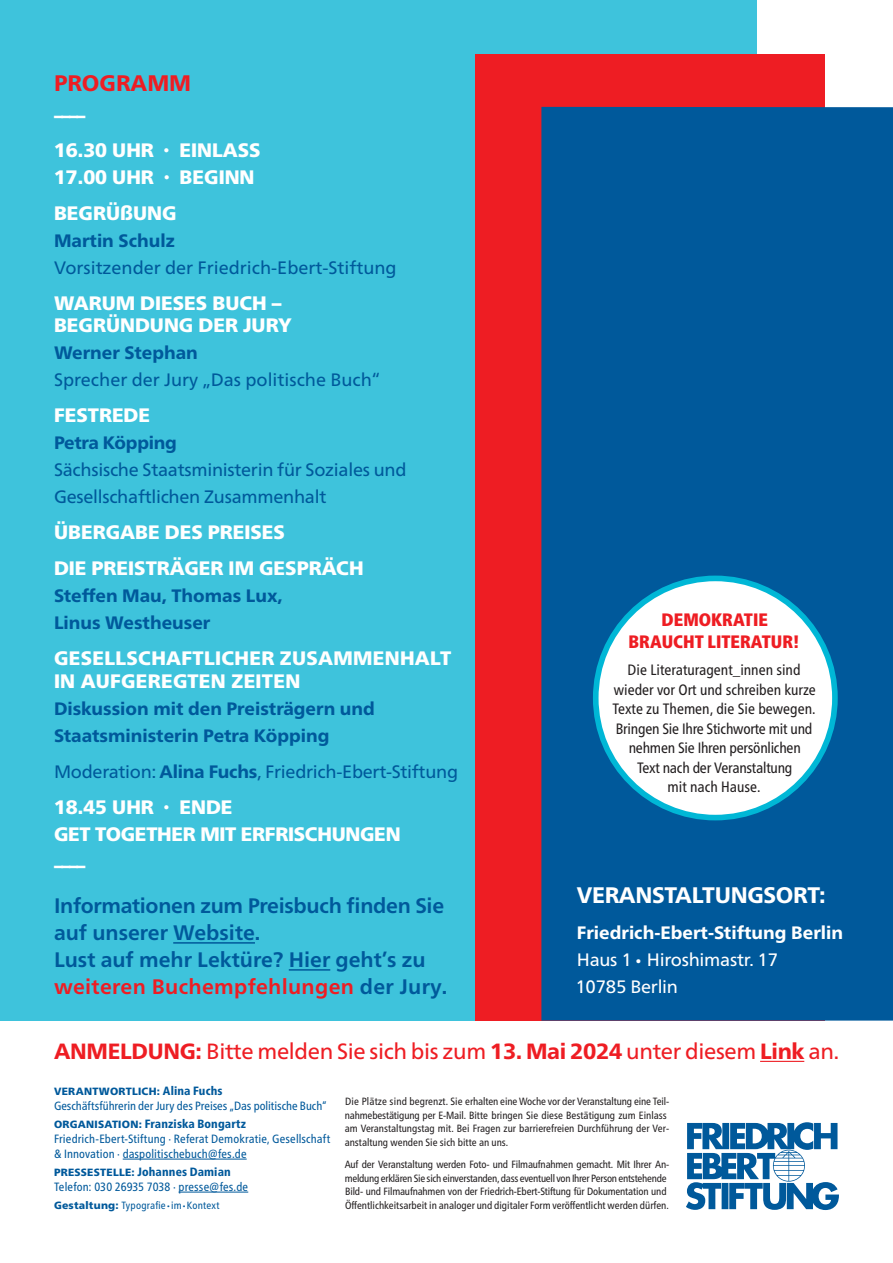
<style>
.page{position:relative;width:893px;height:1263px;background:#fff}
.page>*{position:absolute;margin:0;border:0;box-sizing:border-box;transform-origin:0 0}
.t1{font:800 22.5px "Frutiger Neue LTW1 G";letter-spacing:-.015em;color:#fff}
.t2{font:800 22.5px "Frutiger Neue LTW1 G";color:#ee1d23}
.t3{font:22.05px "Frutiger Neue LTW1 G";letter-spacing:-.015em;color:#ee1d23}
.t4{font:700 21px/27px "Frutiger Neue LTW1 G";color:#00599b}
.t5{font:900 19.5px/22.5px "Frutiger Neue LTW1 G";color:#fff}
.t6{font:18px "Frutiger Neue LTW1 G";letter-spacing:-.015em;color:#00599b}
.t7{font:800 18px/27px "Frutiger Neue LTW1 G";color:#00599b}
.t8{font:18px "Frutiger Neue LTW1 G";letter-spacing:-.015em;color:#fff}
.t9{font:800 18px "Frutiger Neue LTW1 G";color:#fff}
.Copy_10_14Pt{font:900 condensed 18px "Frutiger Neue LTW1 G";color:#ee1d23}
.t10{font:900 18px "Frutiger Neue LTW1 G";color:#fff}
.Copy_10_14Pt-2{font:condensed 15px/19.5px "Frutiger Neue LTW1 G";letter-spacing:-.015em;color:#231f20;text-align:center}
.t11{font:condensed 12px/15px "Frutiger Neue LTW1 G";letter-spacing:.01em;color:#00599b}
.t12{font:800 condensed 12px "Frutiger Neue LTW1 G";letter-spacing:.015em;color:#00599b}
.t13{font:condensed 10.5px/13.5px "Frutiger Neue LTW1 G";letter-spacing:-.015em;color:#231f20}
.t14{font:condensed 10.5px "Frutiger Neue LTW1 G";letter-spacing:.015em;color:#00599b}
.t15{font:900 10.5px "Frutiger Neue LTW1 G";letter-spacing:.025em;color:#00599b}
.s1{font-family:"Brandon Grotesque"}
.s2{font-weight:800}
.s3{color:#ee1d23}
.s4{font-family:"Vollkorn"}
.s5{font-weight:800;font-stretch:condensed;font-size:12px}
.s6{font-weight:900;font-stretch:normal;font-size:10.5px}
.s7{font-weight:900;font-stretch:normal}
.s8{font-family:"Brandon Grotesque";font-weight:700;font-stretch:normal}
</style>
<div class="page">
<div style="left:0;top:0;width:757px;height:1020px;background:#3ec3dc"></div>
<div style="left:476px;top:54px;width:349px;height:966px;background:#ee1d23"></div>
<div style="left:541px;top:107px;width:352px;height:913px;background:#00599b"></div>
<svg style="left:686px;top:1122px;width:153px;height:88px"></svg>
<hr style="left:173px;top:942px;width:82px;height:2px;background:#00599b">
<hr style="left:289px;top:969px;width:41px;height:2px;background:#00599b">
<div style="left:596px;top:578px;width:239px;height:240px;background:#fff;border-radius:50%"></div>
<div style="left:593px;top:576px;width:245px;height:244px;border:6px solid #00b7d6;border-radius:50%"></div>
<hr style="left:123px;top:1159px;width:124px;height:1px;background:#00599b">
<hr style="left:179px;top:1192px;width:69px;height:1px;background:#00599b">
<hr style="left:760px;top:1061px;width:44px;height:1px;background:#ee1d23">
<p class="t2" style="left:54px;top:70px;width:139px">PROGRAMM</p>
<p class="t10" style="left:54px;top:105px;width:33px">––––</p>
<p class="t5" style="left:54px;top:139px;width:208px">16.30 UHR <span class="s1">·</span> EINLASS</p>
<p class="t5" style="left:54px;top:166px;width:202px">17.00 UHR <span class="s1">·</span> BEGINN</p>
<p class="t5" style="left:54px;top:202px;width:124px">BEGRÜßUNG</p>
<p class="t7" style="left:54px;top:227px;width:122px">Martin Schulz</p>
<p class="t6" style="left:54px;top:257px;width:344px">Vorsitzender der Friedrich-Ebert-Stiftung</p>
<p class="t5" style="left:54px;top:292px;width:229px">WARUM DIESES BUCH –</p>
<p class="t5" style="left:54px;top:314px;width:239px">BEGRÜNDUNG DER JURY</p>
<p class="t7" style="left:54px;top:339px;width:145px">Werner Stephan</p>
<p class="t6" style="left:54px;top:369px;width:328px">Sprecher der Jury „Das politische Buch“</p>
<p class="t5" style="left:54px;top:404px;width:98px">FESTREDE</p>
<p class="t7" style="left:54px;top:429px;width:124px">Petra Köpping</p>
<p class="t6" style="left:54px;top:459px;width:354px">Sächsische Staatsministerin für Soziales und</p>
<p class="t6" style="left:54px;top:486px;width:274px">Gesellschaftlichen Zusammenhalt</p>
<p class="t5" style="left:54px;top:521px;width:233px">ÜBERGABE DES PREISES</p>
<p class="t5" style="left:54px;top:557px;width:311px">DIE PREISTRÄGER IM GESPRÄCH</p>
<p class="t7" style="left:54px;top:582px;width:230px">Steffen Mau, Thomas Lux,</p>
<p class="t7" style="left:54px;top:609px;width:158px">Linus Westheuser</p>
<p class="t5" style="left:54px;top:647px;width:399px">GESELLSCHAFTLICHER ZUSAMMENHALT<br>IN AUFGEREGTEN ZEITEN</p>
<p class="t7" style="left:54px;top:695px;width:322px">Diskussion mit den Preisträgern und<br>Staatsministerin Petra Köpping</p>
<p class="t6" style="left:54px;top:761px;width:406px">Moderation: <span class="s2">Alina Fuchs</span>, Friedrich-Ebert-Stiftung</p>
<p class="t5" style="left:54px;top:796px;width:180px">18.45 UHR <span class="s1">·</span> ENDE</p>
<p class="t5" style="left:54px;top:823px;width:348px">GET TOGETHER MIT ERFRISCHUNGEN</p>
<p class="t10" style="left:54px;top:855px;width:33px">––––</p>
<p class="t4" style="left:54px;top:892px;width:392px">Informationen zum Preisbuch finden Sie auf unserer Website.</p>
<p class="t4" style="left:54px;top:946px;width:395px">Lust auf mehr Lektüre? Hier geht’s zu <span class="s3">weiteren Buchempfehlungen</span> der Jury.</p>
<p class="Copy_10_14Pt" style="left:662px;top:609px;width:108px">DEMOKRATIE</p>
<p class="Copy_10_14Pt" style="left:629px;top:631px;width:172px">BRAUCHT LITERATUR!</p>
<p class="Copy_10_14Pt-2" style="left:628px;top:660px;width:174px">Die Literaturagent_innen sind</p>
<p class="Copy_10_14Pt-2" style="left:612px;top:680px;width:205px">wieder vor Ort und schreiben kurze Texte zu Themen, die Sie bewegen.<br>Bringen Sie Ihre Stichworte mit und nehmen Sie Ihren persönlichen</p>
<p class="Copy_10_14Pt-2" style="left:637px;top:758px;width:157px">Text nach der Veranstaltung</p>
<p class="Copy_10_14Pt-2" style="left:668px;top:777px;width:94px">mit nach Hause.</p>
<p class="t1" style="left:577px;top:882px;width:251px">VERANSTALTUNGSORT:</p>
<p class="t9" style="left:577px;top:922px;width:268px">Friedrich-Ebert-Stiftung Berlin</p>
<p class="t8" style="left:577px;top:949px;width:203px">Haus 1 <span class="s4">•</span> Hiroshimastr. 17</p>
<p class="t8" style="left:575px;top:976px;width:104px">10785 Berlin</p>
<p class="t3" style="left:54px;top:1038px;width:786px"><span class="s2">ANMELDUNG:</span> Bitte melden Sie sich bis zum <span class="s2">13. Mai 2024</span> unter diesem <span class="s2">Link</span> an.</p>
<p class="t15" style="left:54px;top:1085px;width:170px">VERANTWORTLICH: <span class="s5">Alina Fuchs</span></p>
<p class="t11" style="left:54px;top:1098px;width:274px">Geschäftsführerin der Jury des Preises „Das politische Buch“</p>
<p class="t12" style="left:54px;top:1116px;width:194px"><span class="s6">ORGANISATION:</span> Franziska Bongartz</p>
<p class="t11" style="left:54px;top:1131px;width:278px">Friedrich-Ebert-Stiftung · Referat Demokratie, Gesellschaft &amp; Innovation · daspolitischebuch@fes.de</p>
<p class="t12" style="left:54px;top:1164px;width:178px"><span class="s6">PRESSESTELLE:</span> Johannes Damian</p>
<p class="t11" style="left:54px;top:1179px;width:196px">Telefon: 030 26935 7038 · presse@fes.de</p>
<p class="t14" style="left:54px;top:1199px;width:167px"><span class="s7">Gestaltung:</span> Typografie<span class="s8">·</span>im<span class="s8">·</span>Kontext</p>
<p class="t13" style="left:345px;top:1095px;width:326px">Die Plätze sind begrenzt. Sie erhalten eine Woche vor der Veranstaltung eine Teil&shy;nahmebestätigung per E-Mail. Bitte bringen Sie diese Bestätigung zum Einlass am Veranstaltungstag mit. Bei Fragen zur barrierefreien Durchführung der Ver&shy;anstaltung wenden Sie sich bitte an uns.</p>
<p class="t13" style="left:345px;top:1158px;width:326px">Auf der Veranstaltung werden Foto- und Filmaufnahmen gemacht. Mit Ihrer An&shy;meldung erklären Sie sich einverstanden, dass eventuell von Ihrer Person entstehende Bild- und Filmaufnahmen von der Friedrich-Ebert-Stiftung für Dokumentation und Öffentlichkeitsarbeit in analoger und digitaler Form veröffentlicht werden dürfen.</p>
</div>
